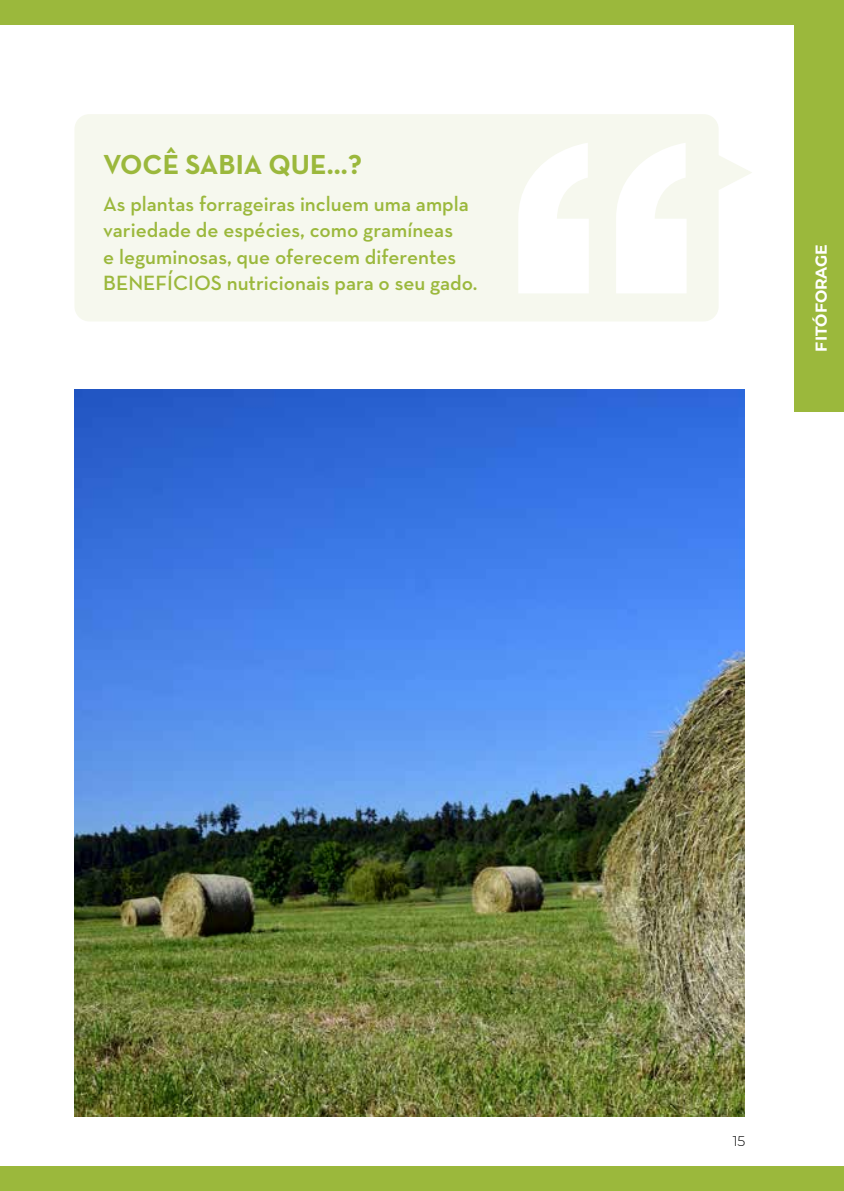
<style>
.page{position:relative;width:844px;height:1191px;background:#fff}
.page>*{position:absolute;margin:0;border:0;box-sizing:border-box;transform-origin:0 0}
.t1{font:700 28px "Neutra Text";color:#9bb83c}
.t2{font:600 21px/26.2px "Neutra Text";color:#9bb83c}
.t3{font:700 15.75px "Montserrat";color:#fff}
.t4{font:300 14px "Montserrat";color:#000}
</style>
<div class="page">
<div style="left:0;top:0;width:843px;height:25px;background:#9bb83c"></div>
<div style="left:0;top:1166px;width:843px;height:25px;background:#9bb83c"></div>
<div style="left:75px;top:114px;width:677px;height:207px;background:#f6f8ee"></div>
<svg style="left:518px;top:143px;width:168px;height:150px"></svg>
<img style="left:74px;top:389px;width:670px;height:727px">
<div style="left:794px;top:0;width:49px;height:412px;background:#9bb83c"></div>
<h1 class="t1" style="left:103px;top:147px;width:260px">VOCÊ SABIA QUE...?</h1>
<p class="t2" style="left:103px;top:190px;width:375px">As plantas forrageiras incluem uma ampla variedade de espécies, como gramíneas<br>e leguminosas, que oferecem diferentes BENEFÍCIOS nutricionais para o seu gado.</p>
<p class="t3" style="left:809px;top:351px;width:109px;rotate:-90deg">FITÓFORAGE</p>
<p class="t4" style="left:732px;top:1131px;width:14px">15</p>
</div>
